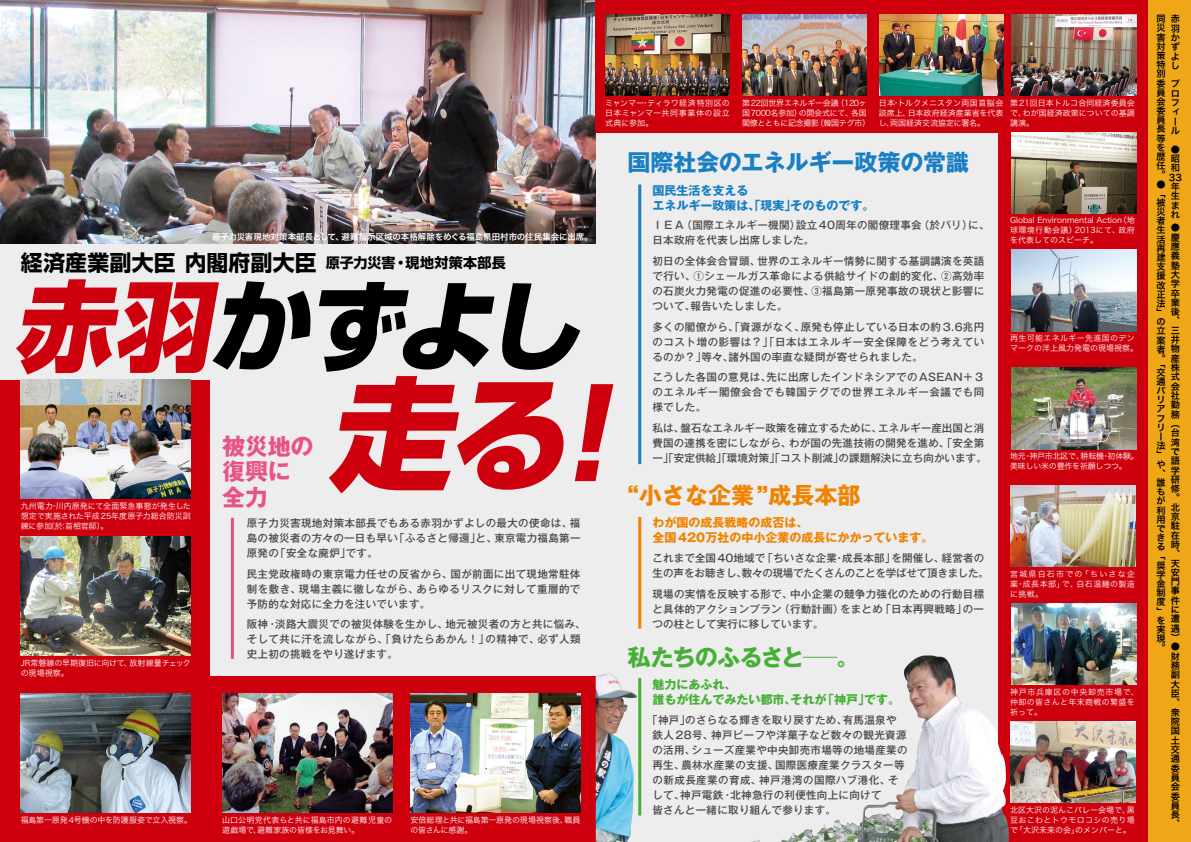
<style>
.page{position:relative;width:1191px;height:842px;background:#fff}
.page>*{position:absolute;margin:0;border:0;box-sizing:border-box;transform-origin:0 0}
.t1{font:italic 800 123px "Shin Go Pr 6 N";color:#cf000e}
.t2{font:italic 800 98.2px "Shin Go Pr 6 N";color:#000}
.t3{font:700 23px "Gothic MB101 Pr 6 N";letter-spacing:-.01em;color:#187fc4}
.t4{font:700 23px "Gothic MB101 Pr 6 N";color:#f08300}
.t5{font:700 23px "Gothic MB101 Pr 6 N";letter-spacing:-.03em;color:#45b035}
.t6{font:700 23px/25.5px "Gothic MB101 Pr 6 N";letter-spacing:-.01em;color:#e95383}
.t7{font:700 21.8px "Shin Go Pr 6 N";letter-spacing:.01em;color:#000}
.t8{font:700 12px/15px "Gothic MB101 Pr 6 N";color:#f08300}
.t9{font:700 12px/15px "Gothic MB101 Pr 6 N";color:#45b035}
.t10{font:700 12px/15px "Gothic MB101 Pr 6 N";color:#187fc4}
.t11{font:500 10.5px/15px "Gothic MB101 Pr 6 N";letter-spacing:.03em;color:#4c4948;text-align:justify}
.t12{font:500 10.5px/15px "Gothic MB101 Pr 6 N";letter-spacing:.01em;color:#4c4948}
.t13{font:500 10.5px/15px "Gothic MB101 Pr 6 N";color:#4c4948}
.t14{font:9.2px/9.3px "Hira Kaku Pro W6";color:#000}
.t15{font:8.5px "Hira Kaku Pro W6";letter-spacing:-.01em;color:#fff}
.t16{font:8px/10px "Hira Kaku Pro W3";color:#fff;text-align:justify}
.t17{font:8px/10px "Hira Kaku Pro W3";letter-spacing:-.04em;color:#fff}
.t18{font:8px/10px "Hira Kaku Pro W3";letter-spacing:-.025em;color:#fff}
.t19{font:8px/10px "Hira Kaku Pro W3";letter-spacing:.04em;color:#fff}
.t20{font:8px/10px "Hira Kaku Pro W3";letter-spacing:-.03em;color:#fff}
.t21{font:8px/10px "Hira Kaku Pro W3";letter-spacing:.02em;color:#fff}
.s1{font-size:14px}
.s2{color:#cf000e}
</style>
<div class="page">
<div style="left:595px;top:0;width:596px;height:842px;background:#ededed"></div>
<div style="left:0;top:0;width:595px;height:842px;background:#ededed"></div>
<div style="left:0;top:380px;width:210px;height:311px;background:#cf000e"></div>
<img style="left:0;top:0;width:595px;height:244px">
<div style="left:0;top:677px;width:595px;height:165px;background:#cf000e"></div>
<div style="left:595px;top:0;width:553px;height:132px;background:#cf000e"></div>
<div style="left:998px;top:0;width:150px;height:842px;background:#cf000e"></div>
<img style="left:781px;top:655px;width:228px;height:187px">
<div style="left:1148px;top:0;width:43px;height:842px;background:#efa718"></div>
<img style="left:222px;top:693px;width:170px;height:120px">
<img style="left:410px;top:693px;width:170px;height:120px">
<img style="left:21px;top:537px;width:170px;height:119px">
<img style="left:21px;top:380px;width:170px;height:119px">
<img style="left:21px;top:693px;width:170px;height:120px">
<img style="left:1010px;top:486px;width:125px;height:81px">
<img style="left:1010px;top:721px;width:125px;height:82px">
<img style="left:1011px;top:132px;width:125px;height:81px">
<img style="left:1011px;top:368px;width:125px;height:81px">
<img style="left:1011px;top:603px;width:125px;height:82px">
<img style="left:1011px;top:14px;width:125px;height:82px">
<img style="left:879px;top:14px;width:124px;height:82px">
<img style="left:605px;top:14px;width:125px;height:82px">
<img style="left:742px;top:14px;width:125px;height:82px">
<img style="left:1011px;top:250px;width:125px;height:81px">
<img style="left:595px;top:674px;width:43px;height:168px">
<hr style="left:638px;top:184px;width:3px;height:280px;background:#187fc4">
<hr style="left:638px;top:517px;width:3px;height:112px;background:#f08300">
<hr style="left:638px;top:678px;width:3px;height:137px;background:#45b035">
<hr style="left:231px;top:518px;width:3px;height:141px;background:#e95383">
<p class="t16" style="left:605px;top:97px;width:126px">ミャンマー・ティラワ経済特別区の日本ミャンマー共同事業体の設立式典に参加。</p>
<p class="t17" style="left:742px;top:97px;width:129px">第22回世界エネルギー会議（120ヶ国7000名参加）の開会式にて、各国閣僚とともに記念撮影（韓国テグ市）</p>
<p class="t16" style="left:878px;top:97px;width:126px">日本・トルクメニスタン両国首脳会談席上、日本政府経済産業省を代表し、両国経済交流協定に署名。</p>
<p class="t16" style="left:1010px;top:97px;width:126px">第21回日本トルコ合同経済委員会で、わが国経済政策についての基調講演。</p>
<h3 class="t3" style="left:627px;top:143px;width:343px">国際社会のエネルギー政策の常識</h3>
<p class="t15" style="left:212px;top:229px;width:382px">原子力災害現地対策本部長として、避難指示区域の本格解除をめぐる福島県田村市の住民集会に出席。</p>
<h3 class="t7" style="left:21px;top:246px;width:486px">経済産業副大臣内閣府副大臣 <span class="s1">原子力災害・現地対策本部長</span></h3>
<h2 class="t2" style="left:13px;top:248px;width:596px"><span class="s2">赤羽</span>かずよし</h2>
<h1 class="t1" style="left:327px;top:337px;width:355px">走る！</h1>
<h3 class="t6" style="left:222px;top:432px;width:93px">被災地の</h3>
<h3 class="t6" style="left:222px;top:458px;width:70px">復興に全力</h3>
<p class="t16" style="left:21px;top:500px;width:172px">九州電力・川内原発にて全面緊急事態が発生した想定で実施された平成25年度原子力総合防災訓練に参加（於；首相官邸）。</p>
<p class="t11" style="left:247px;top:515px;width:335px">原子力災害現地対策本部長でもある赤羽かずよしの最大の使命は、福島の被災者の方々の一日も早い「ふるさと帰還」と、東京電力福島第一原発の「安全な廃炉」です。</p>
<p class="t11" style="left:247px;top:566px;width:335px">民主党政権時の東京電力任せの反省から、国が前面に出て現地常駐体制を敷き、現場主義に徹しながら、あらゆるリスクに対して重層的で予防的な対応に全力を注いでいます。</p>
<p class="t11" style="left:247px;top:616px;width:340px;text-align:left">阪神･淡路大震災での被災体験を生かし、地元被災者の方と共に悩み、そして共に汗を流しながら、「負けたらあかん！」の精神で、必ず人類史上初の挑戦をやり遂げます。</p>
<p class="t16" style="left:21px;top:657px;width:172px">JR常磐線の早期復旧に向けて、放射線量チェックの現場視察。</p>
<p class="t18" style="left:21px;top:814px;width:173px">福島第一原発4号機の中を防護服姿で立入視察。</p>
<p class="t16" style="left:222px;top:814px;width:172px">山口公明党代表らと共に福島市内の避難児童の遊戯場で、避難家族の皆様をお見舞い。</p>
<p class="t18" style="left:410px;top:814px;width:172px">安倍総理と共に福島第一原発の現場視察後、職員の皆さんに感謝。</p>
<p class="t10" style="left:652px;top:182px;width:223px">国民生活を支える<br>エネルギー政策は、「現実」そのものです。</p>
<p class="t11" style="left:652px;top:217px;width:338px">ＩＥＡ（国際エネルギー機関）設立 40周年の閣僚理事会（於パリ）に、日本政府を代表し出席しました。</p>
<p class="t11" style="left:652px;top:253px;width:333px">初日の全体会合冒頭、世界のエネルギー情勢に関する基調講演を英語で行い、①シェールガス革命による供給サイドの劇的変化、②高効率の石炭火力発電の促進の必要性、③福島第一原発事故の現状と影響について、報告いたしました。</p>
<p class="t11" style="left:652px;top:319px;width:333px">多くの閣僚から、「資源がなく、原発も停止している日本の約 3.6兆円のコスト増の影響は？」「日本はエネルギー安全保障をどう考えているのか？」等々、諸外国の率直な疑問が寄せられました。</p>
<p class="t11" style="left:652px;top:369px;width:333px">こうした各国の意見は、先に出席したインドネシアでの ASEAN＋３のエネルギー閣僚会合でも韓国テグでの世界エネルギー会議でも同様でした。</p>
<p class="t12" style="left:652px;top:420px;width:336px">私は、盤石なエネルギー政策を確立するために、エネルギー産出国と消費国の連携を密にしながら、わが国の先進技術の開発を進め、「安全第一」「安定供給」「環境対策」「コスト削減」の課題解決に立ち向かいます。</p>
<h3 class="t4" style="left:627px;top:476px;width:234px">“小さな企業”成長本部</h3>
<p class="t8" style="left:652px;top:515px;width:282px">わが国の成長戦略の成否は、<br>全国420万社の中小企業の成長にかかっています。</p>
<p class="t13" style="left:652px;top:550px;width:338px">これまで全国40地域で「ちいさな企業・成長本部」を開催し、経営者の生の声をお聴きし、数々の現場でたくさんのことを学ばせて頂きました。</p>
<p class="t11" style="left:652px;top:586px;width:333px">現場の実情を反映する形で、中小企業の競争力強化のための行動目標と具体的アクションプラン（行動計画）をまとめ「日本再興戦略」の一つの柱として実行に移しています。</p>
<h3 class="t5" style="left:627px;top:638px;width:233px">私たちのふるさと─。</h3>
<p class="t9" style="left:652px;top:677px;width:249px">魅力にあふれ、<br>誰もが住んでみたい都市、それが「神戸」です。</p>
<p class="t11" style="left:652px;top:712px;width:256px;text-align:left;text-indent:-5px">「神戸」のさらなる輝きを取り戻すため、有馬温泉や鉄人 28号、神戸ビーフや洋菓子など数々の観光資源の活用、シューズ産業や中央卸売市場等の地場産業の再生、農林水産業の支援、国際医療産業クラスター等の新成長産業の育成、神戸港湾の国際ハブ港化、そして、神戸電鉄･北神急行の利便性向上に向けて<br>皆さんと一緒に取り組んで参ります。</p>
<p class="t16" style="left:1010px;top:215px;width:126px">Global Environmental Action（地球環境行動会議）2013にて、政府を代表してのスピーチ。</p>
<p class="t21" style="left:1010px;top:333px;width:129px">再生可能エネルギー先進国のデンマークの洋上風力発電の現場視察。</p>
<p class="t20" style="left:1010px;top:450px;width:130px">地元・神戸市北区で、耕耘機・初体験。美味しい米の豊作を祈願しつつ。</p>
<p class="t16" style="left:1010px;top:568px;width:126px">宮城県白石市での「ちいさな企業・成長本部」で、白石温麺の製造に挑戦。</p>
<p class="t19" style="left:1010px;top:686px;width:130px">神戸市兵庫区の中央卸売市場で、仲卸の皆さんと年末商戦の繁盛を祈って。</p>
<p class="t16" style="left:1010px;top:804px;width:126px">北区大沢の泥んこバレー会場で、黒豆おこわとトウモロコシの売り場で「大沢未来の会」のメンバーと。</p>
<p class="t14" style="left:1171px;top:14px;width:11px;text-align:justify">赤羽かずよし</p>
<p class="t14" style="left:1171px;top:79px;width:10px">プロフィール</p>
<p class="t14" style="left:1169px;top:144px;width:15px">●昭和<br>33年生まれ</p>
<p class="t14" style="left:1171px;top:223px;width:11px;text-align:justify">●慶應義塾大学卒業後、三井物産株式会社勤務（台湾で語学研修。北京駐在時、天安門事件に遭遇）●財務副大臣、衆院国土交通委員会委員長、</p>
<p class="t14" style="left:1156px;top:14px;width:11px">同災害対策特別委員会委員長等を歴任。●「被災者生活再建支援改正法」の立案者。</p>
<p class="t14" style="left:1156px;top:358px;width:11px">「交通バリアフリー法」や、誰もが利用できる「奨学金制度」を実現。</p>
</div>
